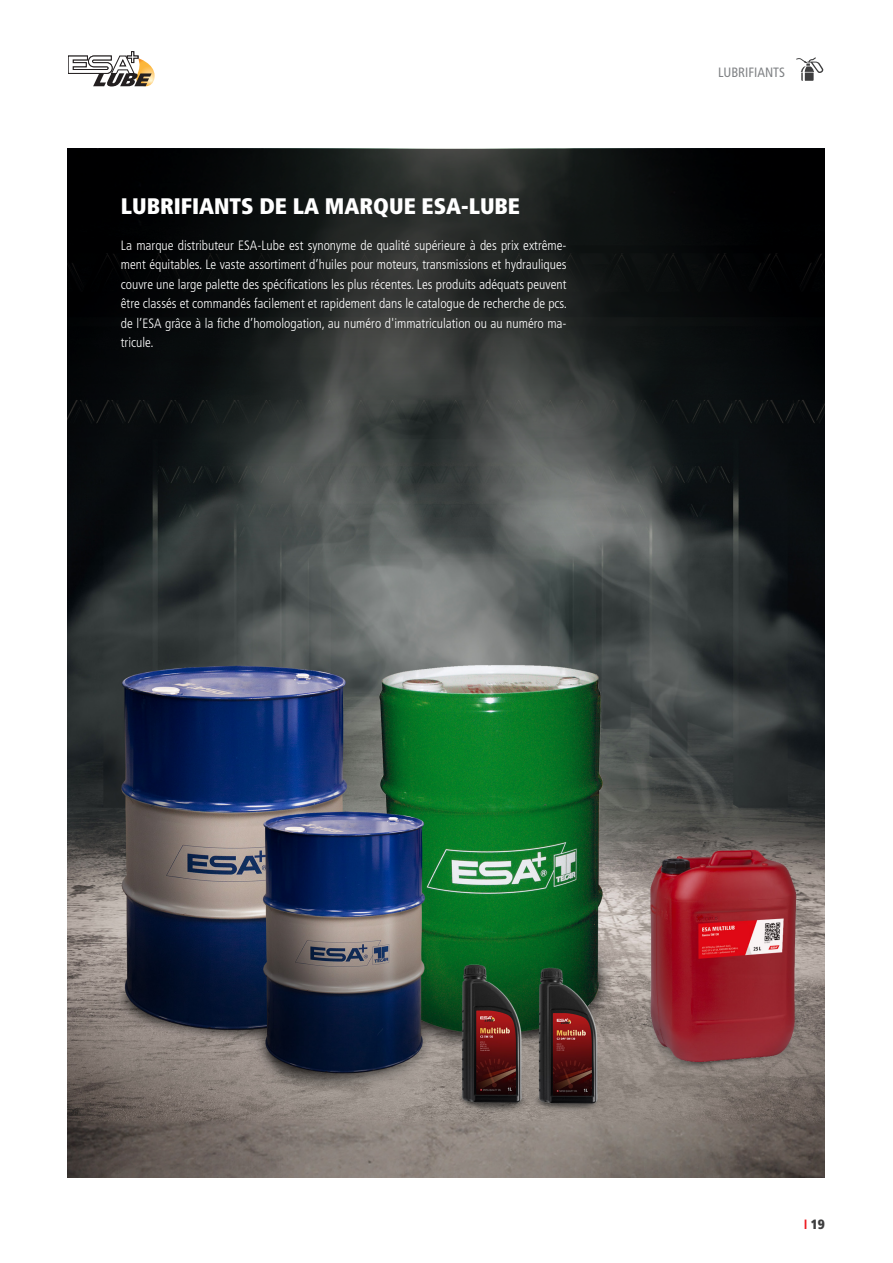
<style>
.page{position:relative;width:893px;height:1263px;background:#fff}
.page>*{position:absolute;margin:0;border:0;box-sizing:border-box;transform-origin:0 0}
._01_Produktetitel{font:900 condensed 22.5px "Frutiger LT Std";color:#fff}
.Vorwort_Grundtext{font:300 condensed 13.5px/19.5px "Frutiger LT Std";color:#fff;text-align:justify}
.t1{font:condensed 13.5px "Frutiger LT Std";color:#808285}
.t2{font:900 condensed 13.5px "Frutiger LT Std";color:#3e3e3f}
.s1{font-weight:700;color:#ee1d23}
</style>
<div class="page">
<svg style="left:68px;top:51px;width:87px;height:35px"></svg>
<img style="left:68px;top:571px;width:757px;height:607px">
<svg style="left:796px;top:57px;width:27px;height:24px"></svg>
<svg style="left:68px;top:149px;width:757px;height:422px;background:#232626"></svg>
<p class="_01_Produktetitel" style="left:121px;top:193px;width:401px">LUBRIFIANTS DE LA MARQUE ESA-LUBE</p>
<p class="Vorwort_Grundtext" style="left:121px;top:236px;width:448px">La marque distributeur ESA-Lube est synonyme de qualité supérieure à des prix extrême&shy;ment équitables. Le vaste assortiment d’huiles pour moteurs, transmissions et hydrauliques couvre une large palette des spécifications les plus récentes. Les produits adéquats peuvent être classés et commandés facilement et rapidement dans le catalogue de recherche de pcs. de l’ESA grâce à la fiche d’homologation, au numéro d'immatriculation ou au numéro ma&shy;tricule.</p>
<p class="t1" style="left:718px;top:65px;width:69px">LUBRIFIANTS</p>
<p class="t2" style="left:804px;top:1216px;width:23px"><span class="s1">I</span> 19</p>
</div>
